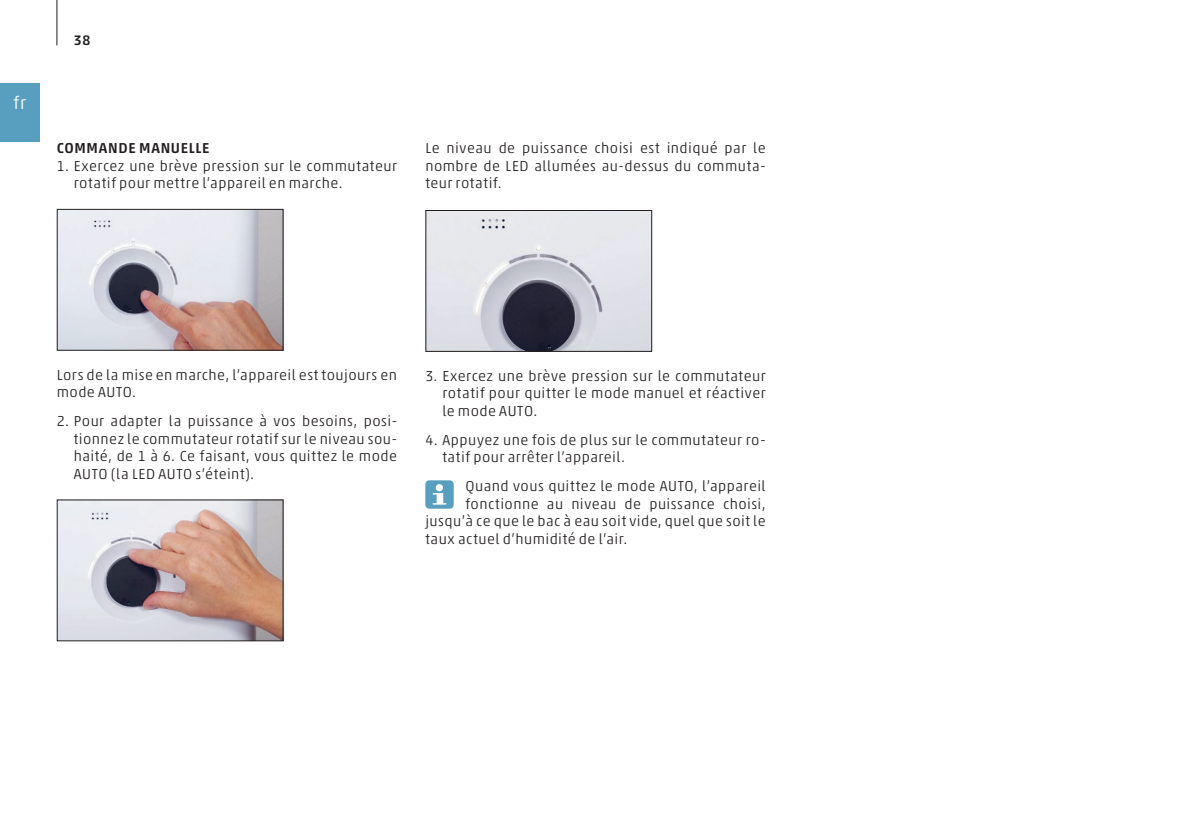
<style>
.page{position:relative;width:1191px;height:840px;background:#fff}
.page>*{position:absolute;margin:0;border:0;box-sizing:border-box;transform-origin:0 0}
.t1{font:300 18px "Akko W1 G";color:#fff}
.t2{font:300 14.6px/17.6px "Akko W1 G";letter-spacing:.035em;color:#231f20;text-align:justify}
.t3{font:500 14.6px "Akko W1 G";letter-spacing:.04em;color:#231f20}
.t4{font:500 14px "Akko W1 G";color:#231f20}
</style>
<div class="page">
<div style="left:0;top:83px;width:40px;height:59px;background:#589ebf"></div>
<hr style="left:57px;top:0;width:1px;height:45px;background:#231f20">
<div style="left:425px;top:480px;width:29px;height:28px;background:#589ebf;border-radius:4px"></div>
<svg style="left:433px;top:484px;width:13px;height:20px"></svg>
<img style="left:59px;top:211px;width:222px;height:137px">
<div style="left:57px;top:209px;width:226px;height:141px;border:1px solid #231f20"></div>
<img style="left:59px;top:501px;width:222px;height:138px">
<img style="left:427px;top:212px;width:223px;height:137px">
<div style="left:425px;top:210px;width:227px;height:141px;border:1px solid #231f20"></div>
<p class="t1" style="left:14px;top:89px;width:14px">fr</p>
<p class="t4" style="left:74px;top:30px;width:18px">38</p>
<p class="t3" style="left:57px;top:137px;width:154px">COMMANDE MANUELLE</p>
<p class="t2" style="left:74px;top:156px;width:325px;text-indent:-17px">1. Exercez une brève pression sur le commutateur rotatif pour mettre l’appareil en marche.</p>
<p class="t2" style="left:425px;top:138px;width:342px">Le niveau de puissance choisi est indiqué par le nombre de LED allumées au-dessus du commuta&shy;teur rotatif.</p>
<p class="t2" style="left:57px;top:364px;width:342px">Lors de la mise en marche, l’appareil est toujours en mode AUTO.</p>
<p class="t2" style="left:74px;top:411px;width:325px;text-indent:-17px">2. Pour adapter la puissance à vos besoins, posi&shy;tionnez le commutateur rotatif sur le niveau sou&shy;haité, de 1 à 6. Ce faisant, vous quittez le mode AUTO (la LED AUTO s’éteint).</p>
<p class="t2" style="left:442px;top:366px;width:325px;text-indent:-17px">3. Exercez une brève pression sur le commutateur rotatif pour quitter le mode manuel et réactiver le mode AUTO.</p>
<p class="t2" style="left:442px;top:429px;width:325px;text-indent:-17px">4. Appuyez une fois de plus sur le commutateur ro&shy;tatif pour arrêter l’appareil.</p>
<p class="t2" style="left:465px;top:476px;width:302px">Quand vous quittez le mode AUTO, l’appareil</p>
<p class="t2" style="left:465px;top:493px;width:302px">fonctionne au niveau de puissance choisi,</p>
<p class="t2" style="left:425px;top:511px;width:342px">jusqu’à ce que le bac à eau soit vide, quel que soit le</p>
<p class="t2" style="left:425px;top:528px;width:204px">taux actuel d’humidité de l’air.</p>
</div>
